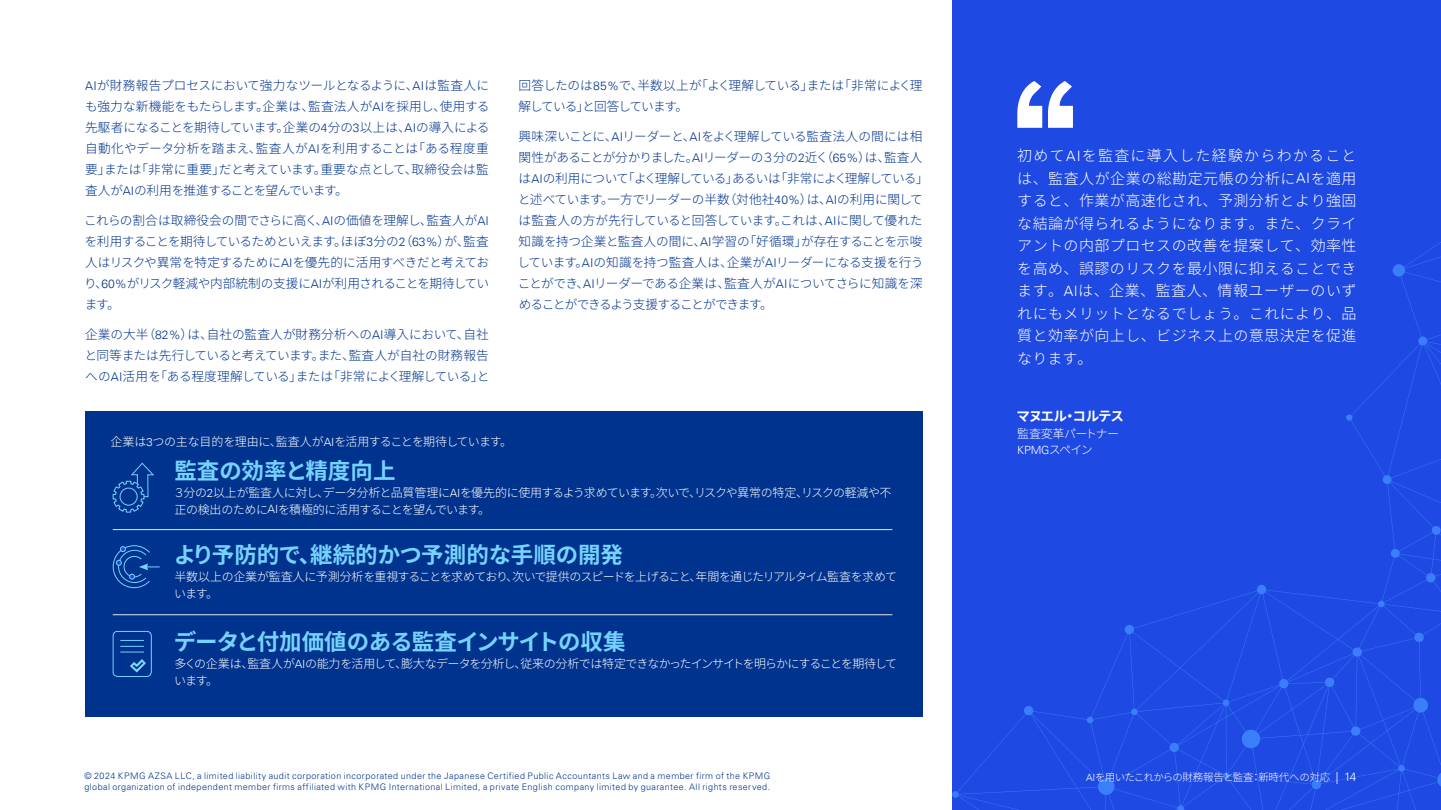
<style>
.page{position:relative;width:1441px;height:810px;background:#fff}
.page>*{position:absolute;margin:0;border:0;box-sizing:border-box;transform-origin:0 0}
.t1{font:700 22.5px "Noto Sans CJ Kjp";letter-spacing:-.015em;color:#76d2ff}
.t2{font:700 22.5px "Noto Sans CJ Kjp";letter-spacing:-.04em;color:#76d2ff}
.t3{font:300 15px/22.5px "Noto Sans CJ Kjp";letter-spacing:.03em;color:#fff;text-align:justify}
.t4{font:700 13.5px "Noto Sans CJ Kjp";letter-spacing:-.085em;color:#fff}
.t5{font:300 12.6px/21px "Noto Sans CJ Kjp";letter-spacing:-.04em;color:#00338d;text-align:justify}
.t6{font:300 12.6px/21px "Noto Sans CJ Kjp";letter-spacing:-.06em;color:#00338d}
.t7{font:300 12px/16.5px "Noto Sans CJ Kjp";letter-spacing:-.05em;color:#fff}
.t8{font:300 12px/16.5px "Noto Sans CJ Kjp";letter-spacing:-.075em;color:#fff}
.t9{font:300 11.4px "Universfor KPMG";color:#fff}
.t10{font:300 10.5px "Noto Sans CJ Kjp";letter-spacing:-.04em;color:#fff}
.t11{font:300 9px "Univers LT Std";letter-spacing:.045em;color:#00338d}
.s1{font-family:"Universfor KPMG";font-size:12px}
.s2{font-family:"Universfor KPMG";font-size:11.4px}
.s3{font-family:"Universfor KPMG";font-size:14.25px}
.s4{font-family:"Noto Sans CJ Kjp";font-size:12px}
.s5{font-family:"Universfor KPMG";font-size:10.05px}
.s6{font-family:"Univers LT Std";font-size:12px}
</style>
<div class="page">
<div style="left:85px;top:412px;width:837px;height:305px;background:#00338d"></div>
<hr style="left:113px;top:614px;width:779px;height:1px;background:#e5e5e5">
<hr style="left:113px;top:529px;width:779px;height:1px;background:#e5e5e5">
<svg style="left:112px;top:462px;width:42px;height:51px"></svg>
<svg style="left:112px;top:545px;width:48px;height:43px"></svg>
<svg style="left:112px;top:631px;width:40px;height:46px"></svg>
<div style="left:952px;top:0;width:488px;height:810px;background:#1e49e2"></div>
<svg style="left:958px;top:591px;width:482px;height:219px"></svg>
<svg style="left:1241px;top:730px;width:19px;height:18px"></svg>
<svg style="left:1437px;top:771px;width:3px;height:17px"></svg>
<svg style="left:1023px;top:706px;width:10px;height:9px"></svg>
<svg style="left:1311px;top:780px;width:10px;height:9px"></svg>
<svg style="left:1222px;top:772px;width:7px;height:7px"></svg>
<svg style="left:1397px;top:765px;width:7px;height:7px"></svg>
<svg style="left:1222px;top:699px;width:7px;height:7px"></svg>
<svg style="left:1130px;top:709px;width:7px;height:6px"></svg>
<svg style="left:952px;top:791px;width:6px;height:7px"></svg>
<svg style="left:1177px;top:805px;width:6px;height:5px"></svg>
<svg style="left:1086px;top:717px;width:7px;height:6px"></svg>
<svg style="left:1350px;top:726px;width:10px;height:10px"></svg>
<svg style="left:1169px;top:743px;width:9px;height:9px"></svg>
<svg style="left:1124px;top:625px;width:9px;height:9px"></svg>
<svg style="left:1097px;top:778px;width:17px;height:17px"></svg>
<svg style="left:1412px;top:698px;width:16px;height:15px"></svg>
<svg style="left:1256px;top:243px;width:184px;height:445px"></svg>
<svg style="left:1017px;top:81px;width:55px;height:47px"></svg>
<p class="t5" style="left:85px;top:75px;width:406px"><span class="s1">AI</span>が財務報告プロセスにおいて強力なツールとなるように、<span class="s1">AI</span>は監査人にも強力な新機能をもたらします。企業は、監査法人が<span class="s1">AI</span>を採用し、使用する先駆者になることを期待しています。企業の<span class="s1">4</span>分の<span class="s1">3</span>以上は、<span class="s1">AI</span>の導入による自動化やデータ分析を踏まえ、監査人が<span class="s1">AI</span>を利用することは「ある程度重要」または「非常に重要」だと考えています。重要な点として、取締役会は監査人が<span class="s1">AI</span>の利用を推進することを望んでいます。</p>
<p class="t5" style="left:84px;top:210px;width:406px">これらの割合は取締役会の間でさらに高く、<span class="s1">AI</span>の価値を理解し、監査人が<span class="s1">AI</span>を利用することを期待しているためといえます。ほぼ<span class="s1">3</span>分の<span class="s1">2</span>（<span class="s1">63%</span>）が、監査人はリスクや異常を特定するために<span class="s1">AI</span>を優先的に活用すべきだと考えており、<span class="s1">60%</span>がリスク軽減や内部統制の支援に<span class="s1">AI</span>が利用されることを期待しています。</p>
<p class="t5" style="left:85px;top:324px;width:407px">企業の大半（<span class="s1">82%</span>）は、自社の監査人が財務分析への<span class="s1">AI</span>導入において、自社と同等または先行していると考えています。また、監査人が自社の財務報告への<span class="s1">AI</span>活用を「ある程度理解している」または「非常によく理解している」と</p>
<p class="t6" style="left:518px;top:75px;width:405px">回答したのは<span class="s1">85%</span>で、半数以上が「よく理解している」または「非常によく理解している」と回答しています。</p>
<p class="t5" style="left:517px;top:126px;width:412px;text-align:left">興味深いことに、<span class="s1">AI</span>リーダーと、<span class="s1">AI</span>をよく理解している監査法人の間には相関性があることが分かりました。<span class="s1">AI</span>リーダーの３分の<span class="s1">2</span>近く（<span class="s1">65%</span>）は、監査人は<span class="s1">AI</span>の利用について「よく理解している」あるいは「非常によく理解している」と述べています。一方でリーダーの半数（対他社<span class="s1">40%</span>）は、<span class="s1">AI</span>の利用に関しては監査人の方が先行していると回答しています。これは、<span class="s1">AI</span>に関して優れた知識を持つ企業と監査人の間に、<span class="s1">AI</span>学習の「好循環」が存在することを示唆しています。<span class="s1">AI</span>の知識を持つ監査人は、企業が<span class="s1">AI</span>リーダーになる支援を行うことができ、<span class="s1">AI</span>リーダーである企業は、監査人が<span class="s1">AI</span>についてさらに知識を深めることができるよう支援することができます。</p>
<p class="t7" style="left:111px;top:433px;width:403px">企業は<span class="s2">3</span>つの主な目的を理由に、監査人が<span class="s2">AI</span>を活用することを期待しています。</p>
<h1 class="t1" style="left:174px;top:458px;width:222px">監査の効率と精度向上</h1>
<p class="t7" style="left:173px;top:485px;width:720px">３分の<span class="s2">2</span>以上が監査人に対し、データ分析と品質管理に<span class="s2">AI</span>を優先的に使用するよう求めています。次いで、リスクや異常の特定、リスクの軽減や不正の検出のために<span class="s2">AI</span>を積極的に活用することを望んでいます。</p>
<h1 class="t1" style="left:174px;top:542px;width:451px">より予防的で、継続的かつ予測的な手順の開発</h1>
<p class="t7" style="left:174px;top:569px;width:724px">半数以上の企業が監査人に予測分析を重視することを求めており、次いで提供のスピードを上げること、年間を通じたリアルタイム監査を求めています。</p>
<h1 class="t2" style="left:174px;top:629px;width:453px">データと付加価値のある監査インサイトの収集</h1>
<p class="t8" style="left:174px;top:656px;width:724px">多くの企業は、監査人が<span class="s2">AI</span>の能力を活用して、膨大なデータを分析し、従来の分析では特定できなかったインサイトを明らかにすることを期待しています。</p>
<p class="t3" style="left:1017px;top:145px;width:341px">初めて<span class="s3">AI</span>を監査に導入した経験からわかることは、監査人が企業の総勘定元帳の分析に<span class="s3">AI</span>を適用すると、作業が高速化され、予測分析とより強固な結論が得られるようになります。また、クライアントの内部プロセスの改善を提案して、効率性を高め、誤謬のリスクを最小限に抑えることできます。<span class="s3">AI</span>は、企業、監査人、情報ユーザーのいずれにもメリットとなるでしょう。これにより、品質と効率が向上し、ビジネス上の意思決定を促進なります。</p>
<p class="t4" style="left:1016px;top:409px;width:109px">マヌエル・コルテス</p>
<p class="t7" style="left:1017px;top:425px;width:103px">監査変革パートナー</p>
<p class="t9" style="left:1017px;top:443px;width:77px">KPMG<span class="s4">スペイン</span></p>
<p class="t11" style="left:84px;top:771px;width:687px">© 2024 KPMG AZSA LLC, a limited liability audit corporation incorporated under the Japanese Certified Public Accountants Law and a member firm of the KPMG</p>
<p class="t10" style="left:1086px;top:772px;width:272px"><span class="s5">AI</span>を用いたこれからの財務報告と監査：新時代への対応 <span class="s6">| 14</span></p>
<p class="t11" style="left:84px;top:781px;width:687px">global organization of independent member firms affiliated with KPMG International Limited, a private English company limited by guarantee. All rights reserved.</p>
</div>
